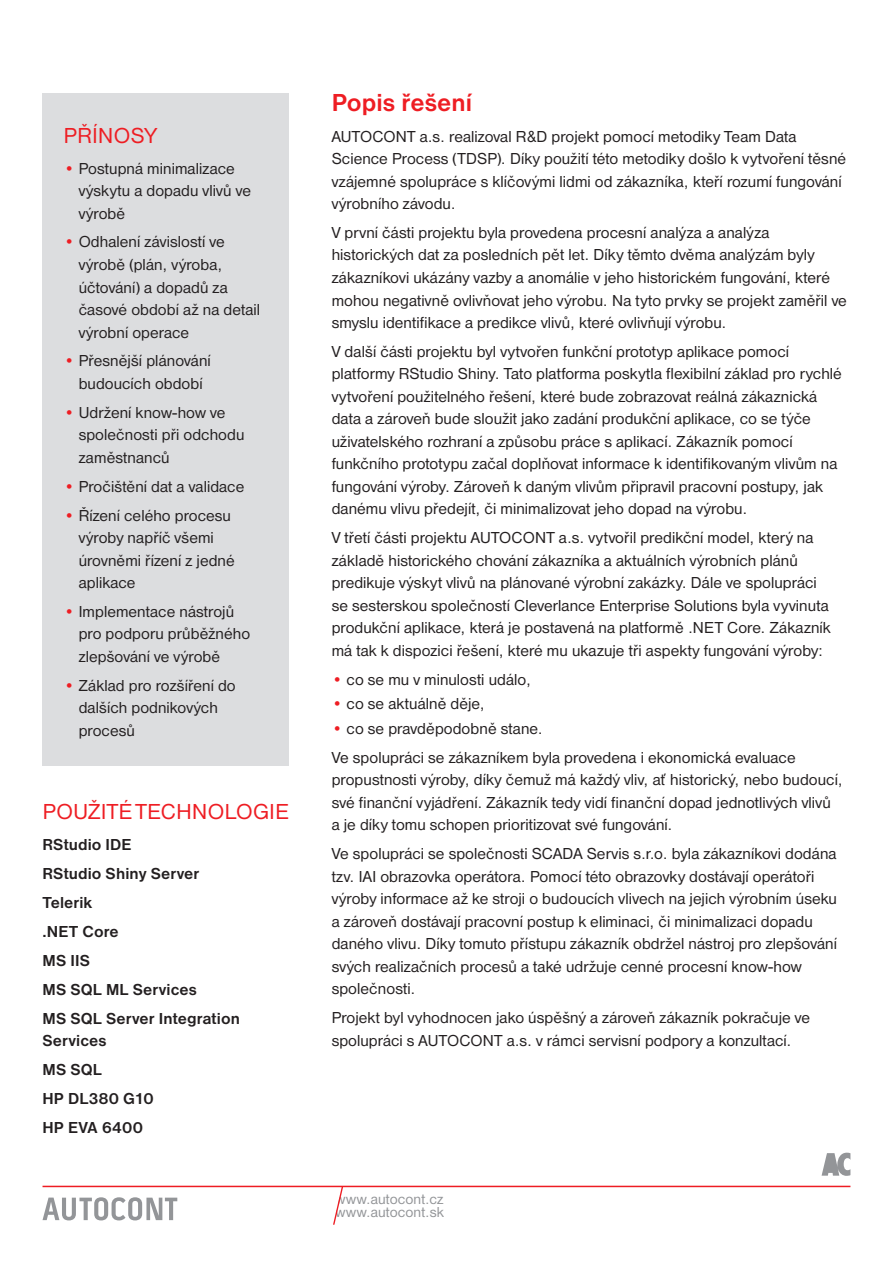
<style>
.page{position:relative;width:893px;height:1263px;background:#fff}
.page>*{position:absolute;margin:0;border:0;box-sizing:border-box;transform-origin:0 0}
.t1{font:700 25.5px "Nimbus Sans DOT";color:#ee1d23}
.t2{font:22.5px "Nimbus Sans DOT";letter-spacing:.02em;color:#ee1d23}
.t3{font:16.5px/22.5px "Nimbus Sans DOT";letter-spacing:.005em;color:#231f20}
.t4{font:700 16.5px/28.8px "Nimbus Sans DOT";letter-spacing:.005em;color:#231f20}
.t5{font:15px/13.5px "Nimbus Sans DOT";letter-spacing:.01em;color:#939598}
.s1{color:#ee1d23}
</style>
<div class="page">
<svg style="left:43px;top:1197px;width:134px;height:23px"></svg>
<svg style="left:822px;top:1152px;width:28px;height:24px"></svg>
<svg style="left:332px;top:1187px;width:11px;height:38px"></svg>
<hr style="left:43px;top:1186px;width:807px;height:1px;background:#ee1d23">
<div style="left:43px;top:94px;width:246px;height:672px;background:#dcdddf"></div>
<h2 class="t2" style="left:64px;top:123px;width:95px">PŘÍNOSY</h2>
<p class="t3" style="left:79px;top:157px;width:174px;text-indent:-15px"><span class="s1">•</span> Postupná minimalizace výskytu a dopadu vlivů ve výrobě</p>
<p class="t3" style="left:79px;top:231px;width:183px;text-indent:-15px"><span class="s1">•</span> Odhalení závislostí ve výrobě (plán, výroba, účtování) a dopadů za časové období až na detail výrobní operace</p>
<p class="t3" style="left:64px;top:350px;width:149px;text-align:center"><span class="s1">•</span> Přesnější plánování budoucích období</p>
<p class="t3" style="left:79px;top:401px;width:167px;text-indent:-15px"><span class="s1">•</span> Udržení know-how ve společnosti při odchodu zaměstnanců</p>
<p class="t3" style="left:64px;top:475px;width:182px"><span class="s1">•</span> Pročištění dat a validace</p>
<p class="t3" style="left:79px;top:504px;width:158px;text-indent:-15px"><span class="s1">•</span> Řízení celého procesu výroby napříč všemi úrovněmi řízení z jedné aplikace</p>
<p class="t3" style="left:79px;top:600px;width:173px;text-indent:-15px"><span class="s1">•</span> Implementace nástrojů pro podporu průběžného zlepšování ve výrobě</p>
<p class="t3" style="left:79px;top:674px;width:159px;text-indent:-15px"><span class="s1">•</span> Základ pro rozšíření do dalších podnikových procesů</p>
<h2 class="t2" style="left:43px;top:799px;width:165px">Po užité technologie</h2>
<p class="t4" style="left:43px;top:830px;width:199px">RStudio IDE<br>RStudio Shiny Server<br>Telerik<br>.NET Core<br>MS IIS<br>MS SQL ML Services<br>MS SQL Server Integration</p>
<p class="t4" style="left:43px;top:1026px;width:113px">Services<br>MS SQL<br>HP DL380 G10<br>HP EVA 6400</p>
<h1 class="t1" style="left:332px;top:88px;width:142px">Popis řešení</h1>
<p class="t3" style="left:332px;top:125px;width:516px">AUTOCONT a.s. realizoval R&amp;D projekt pomocí metodiky Team Data Science Process (TDSP). Díky použití této metodiky došlo k vytvoření těsné vzájemné spolupráce s klíčovými lidmi od zákazníka, kteří rozumí fungování výrobního závodu.</p>
<p class="t3" style="left:332px;top:221px;width:517px">V první části projektu byla provedena procesní analýza a analýza historických dat za posledních pět let. Díky těmto dvěma analýzám byly zákazníkovi ukázány vazby a anomálie v jeho historickém fungování, které mohou negativně ovlivňovat jeho výrobu. Na tyto prvky se projekt zaměřil ve smyslu identifikace a predikce vlivů, které ovlivňují výrobu.</p>
<p class="t3" style="left:332px;top:340px;width:512px">V další části projektu byl vytvořen funkční prototyp aplikace pomocí platformy RStudio Shiny. Tato platforma poskytla flexibilní základ pro rychlé vytvoření použitelného řešení, které bude zobrazovat reálná zákaznická data a zároveň bude sloužit jako zadání produkční aplikace, co se týče uživatelského rozhraní a způsobu práce s aplikací. Zákazník pomocí funkčního prototypu začal doplňovat informace k identifikovaným vlivům na fungování výroby. Zároveň k daným vlivům připravil pracovní postupy, jak danému vlivu předejít, či minimalizovat jeho dopad na výrobu.</p>
<p class="t3" style="left:332px;top:527px;width:501px">V třetí části projektu AUTOCONT a.s. vytvořil predikční model, který na základě historického chování zákazníka a aktuálních výrobních plánů predikuje výskyt vlivů na plánované výrobní zakázky. Dále ve spolupráci se sesterskou společností Cleverlance Enterprise Solutions byla vyvinuta produkční aplikace, která je postavená na platformě .NET Core. Zákazník má tak k dispozici řešení, které mu ukazuje tři aspekty fungování výroby:</p>
<p class="t3" style="left:332px;top:668px;width:201px"><span class="s1">•</span> co se mu v minulosti událo,</p>
<p class="t3" style="left:332px;top:693px;width:155px"><span class="s1">•</span> co se aktuálně děje,</p>
<p class="t3" style="left:332px;top:714px;width:465px;line-height:28.8px"><span class="s1">•</span> co se pravděpodobně stane.<br>Ve spolupráci se zákazníkem byla provedena i ekonomická evaluace</p>
<p class="t3" style="left:332px;top:769px;width:513px">propustnosti výroby, díky čemuž má každý vliv, ať historický, nebo budoucí, své finanční vyjádření. Zákazník tedy vidí finanční dopad jednotlivých vlivů a je díky tomu schopen prioritizovat své fungování.</p>
<p class="t3" style="left:332px;top:843px;width:507px">Ve spolupráci se společnosti SCADA Servis s.r.o. byla zákazníkovi dodána tzv. IAI obrazovka operátora. Pomocí této obrazovky dostávají operátoři výroby informace až ke stroji o budoucích vlivech na jejich výrobním úseku a zároveň dostávají pracovní postup k eliminaci, či minimalizaci dopadu daného vlivu. Díky tomuto přístupu zákazník obdržel nástroj pro zlepšování svých realizačních procesů a také udržuje cenné procesní know-how společnosti.</p>
<p class="t3" style="left:332px;top:1007px;width:480px">Projekt byl vyhodnocen jako úspěšný a zároveň zákazník pokračuje ve spolupráci s AUTOCONT a.s. v rámci servisní podpory a konzultací.</p>
<p class="t5" style="left:335px;top:1192px;width:110px">www.autocont.cz www.autocont.sk</p>
</div>
